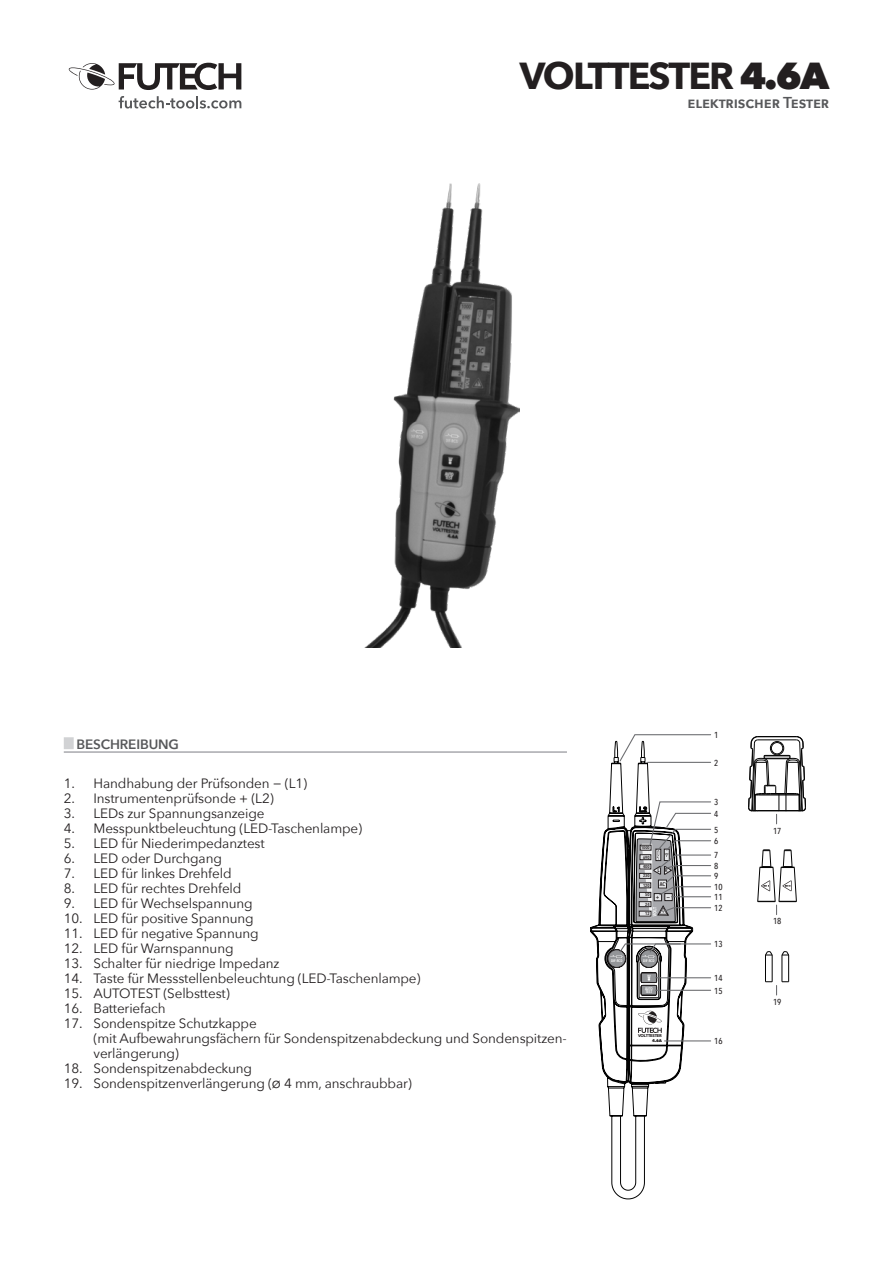
<style>
.page{position:relative;width:893px;height:1263px;background:#fff}
.page>*{position:absolute;margin:0;border:0;box-sizing:border-box;transform-origin:0 0}
.t1{font:700 37.5px "Avenir Next";letter-spacing:-.05em;color:#231f20}
.t2{font:600 15.75px "Avenir Next";letter-spacing:-.01em;color:#57585a}
.t3{font:13.5px/15px "Avenir Next";letter-spacing:-.01em;color:#231f20}
.TIT_NIV_1{font:600 13.5px "Avenir Next";letter-spacing:-.01em;color:#57585a}
.t4{font:500 8.7px/10.5px "Avenir Next Condensed";color:#231f20}
.t5{font:600 5.4px "Avenir Next Condensed";color:#231f20}
.t6{font:600 4.5px/9.4px "Avenir Next Condensed";letter-spacing:-.02em;color:#231f20;text-align:right}
.t7{font:700 4.05px/4.2px "Avenir Next";letter-spacing:-.05em;color:#231f20;text-align:right}
.t8{font:600 3.9px/3.2px "Avenir Next Condensed";letter-spacing:-.005em;color:#fff}
.t9{font:600 3.75px "Avenir Next Condensed";color:#fff}
.s1{font-weight:800}
</style>
<div class="page">
<svg style="left:590px;top:741px;width:103px;height:458px"></svg>
<div style="left:608px;top:950px;width:18px;height:17px;background:#939598;border-radius:50%"></div>
<div style="left:608px;top:949px;width:18px;height:19px;border:1px solid #231f20;border-radius:50%"></div>
<div style="left:640px;top:950px;width:18px;height:17px;background:#939598;border-radius:50%"></div>
<div style="left:640px;top:949px;width:18px;height:19px;border:1px solid #231f20;border-radius:50%"></div>
<div style="left:641px;top:973px;width:15px;height:9px;background:#939598"></div>
<div style="left:641px;top:973px;width:16px;height:10px;border:1px solid #231f20"></div>
<div style="left:641px;top:985px;width:15px;height:10px;background:#939598"></div>
<div style="left:641px;top:985px;width:16px;height:10px;border:1px solid #231f20"></div>
<svg style="left:647px;top:975px;width:4px;height:5px"></svg>
<svg style="left:638px;top:1011px;width:24px;height:22px"></svg>
<svg style="left:619px;top:734px;width:92px;height:28px"></svg>
<hr style="left:656px;top:977px;width:55px;height:1px;background:#6c6d70">
<hr style="left:656px;top:990px;width:55px;height:1px;background:#6c6d70">
<svg style="left:757px;top:849px;width:40px;height:65px"></svg>
<svg style="left:748px;top:736px;width:58px;height:88px"></svg>
<svg style="left:765px;top:951px;width:24px;height:44px"></svg>
<hr style="left:664px;top:1040px;width:47px;height:1px;background:#6c6d70">
<svg style="left:610px;top:943px;width:101px;height:15px"></svg>
<svg style="left:636px;top:784px;width:75px;height:138px"></svg>
<hr style="left:647px;top:762px;width:64px;height:1px;background:#6c6d70">
<img style="left:365px;top:184px;width:155px;height:463px">
<svg style="left:68px;top:63px;width:173px;height:27px"></svg>
<svg style="left:119px;top:96px;width:122px;height:13px"></svg>
<div style="left:64px;top:737px;width:10px;height:12px;background:#d1d2d4"></div>
<hr style="left:64px;top:751px;width:503px;height:2px;background:#a8a9ad">
<p class="t1" style="left:520px;top:44px;width:311px">VOLTTESTER <span class="s1">4.6A</span></p>
<p class="t2" style="left:687px;top:89px;width:143px">elektrischer Tester</p>
<p class="TIT_NIV_1" style="left:77px;top:733px;width:104px">BESCHREIBUNG</p>
<p class="t3" style="left:64px;top:775px;width:245px">1. Handhabung der Prüfsonden − (L1)</p>
<p class="t3" style="left:64px;top:790px;width:212px">2. Instrumentenprüfsonde + (L2)</p>
<p class="t3" style="left:64px;top:805px;width:202px">3. LEDs zur Spannungsanzeige</p>
<p class="t3" style="left:64px;top:820px;width:300px">4. Messpunktbeleuchtung (LED-Taschenlampe)</p>
<p class="t3" style="left:64px;top:835px;width:202px">5. LED für Niederimpedanztest</p>
<p class="t3" style="left:64px;top:850px;width:160px">6. LED oder Durchgang</p>
<p class="t3" style="left:64px;top:865px;width:169px">7. LED für linkes Drehfeld</p>
<p class="t3" style="left:64px;top:880px;width:179px">8. LED für rechtes Drehfeld</p>
<p class="t3" style="left:64px;top:895px;width:190px">9. LED für Wechselspannung</p>
<p class="t3" style="left:64px;top:910px;width:191px">10. LED für positive Spannung</p>
<p class="t3" style="left:64px;top:925px;width:196px">11. LED für negative Spannung</p>
<p class="t3" style="left:64px;top:940px;width:171px">12. LED für Warnspannung</p>
<p class="t3" style="left:64px;top:955px;width:217px">13. Schalter für niedrige Impedanz</p>
<p class="t3" style="left:64px;top:970px;width:358px">14. Taste für Messstellenbeleuchtung (LED-Taschenlampe)</p>
<p class="t3" style="left:64px;top:985px;width:167px">15. AUTOTEST (Selbsttest)</p>
<p class="t3" style="left:64px;top:1000px;width:103px">16. Batteriefach</p>
<p class="t3" style="left:94px;top:1015px;width:475px;text-indent:-30px">17. Sondenspitze Schutzkappe<br>(mit Aufbewahrungsfächern für Sondenspitzenabdeckung und Sondenspitzen&shy;verlängerung)</p>
<p class="t3" style="left:64px;top:1060px;width:190px">18. Sondenspitzenabdeckung</p>
<p class="t3" style="left:64px;top:1075px;width:350px">19. Sondenspitzenverlängerung (Ø 4 mm, anschraubbar)</p>
<p class="t6" style="left:641px;top:843px;width:10px">1000<br>690<br>400<br>230<br>120<br>50<br>24<br>12</p>
<p class="t5" style="left:657px;top:865px;width:12px">L R</p>
<p class="t5" style="left:660px;top:879px;width:7px">AC</p>
<p class="t5" style="left:656px;top:892px;width:5px">+</p>
<p class="t5" style="left:666px;top:892px;width:5px">−</p>
<p class="t9" style="left:611px;top:958px;width:13px">DIF-RCD</p>
<p class="t9" style="left:643px;top:958px;width:13px">DIF-RCD</p>
<p class="t8" style="left:645px;top:987px;width:9px">AUTO<br>TEST</p>
<p class="t7" style="left:638px;top:1034px;width:25px">VOLTTESTER<br><span class="s1">4.6A</span></p>
<p class="t4" style="left:714px;top:729px;width:6px">1</p>
<p class="t4" style="left:714px;top:757px;width:6px">2</p>
<p class="t4" style="left:714px;top:796px;width:6px;line-height:11.6px">3<br>4</p>
<p class="t4" style="left:714px;top:824px;width:6px;line-height:11.2px">5<br>6</p>
<p class="t4" style="left:714px;top:850px;width:10px">7<br>8<br>9<br>10<br>11<br>12</p>
<p class="t4" style="left:714px;top:939px;width:10px">13</p>
<p class="t4" style="left:714px;top:971px;width:10px;line-height:12.8px">14<br>15</p>
<p class="t4" style="left:714px;top:1035px;width:10px">16</p>
<p class="t4" style="left:773px;top:826px;width:10px">17</p>
<p class="t4" style="left:773px;top:916px;width:10px">18</p>
<p class="t4" style="left:773px;top:996px;width:10px">19</p>
</div>
